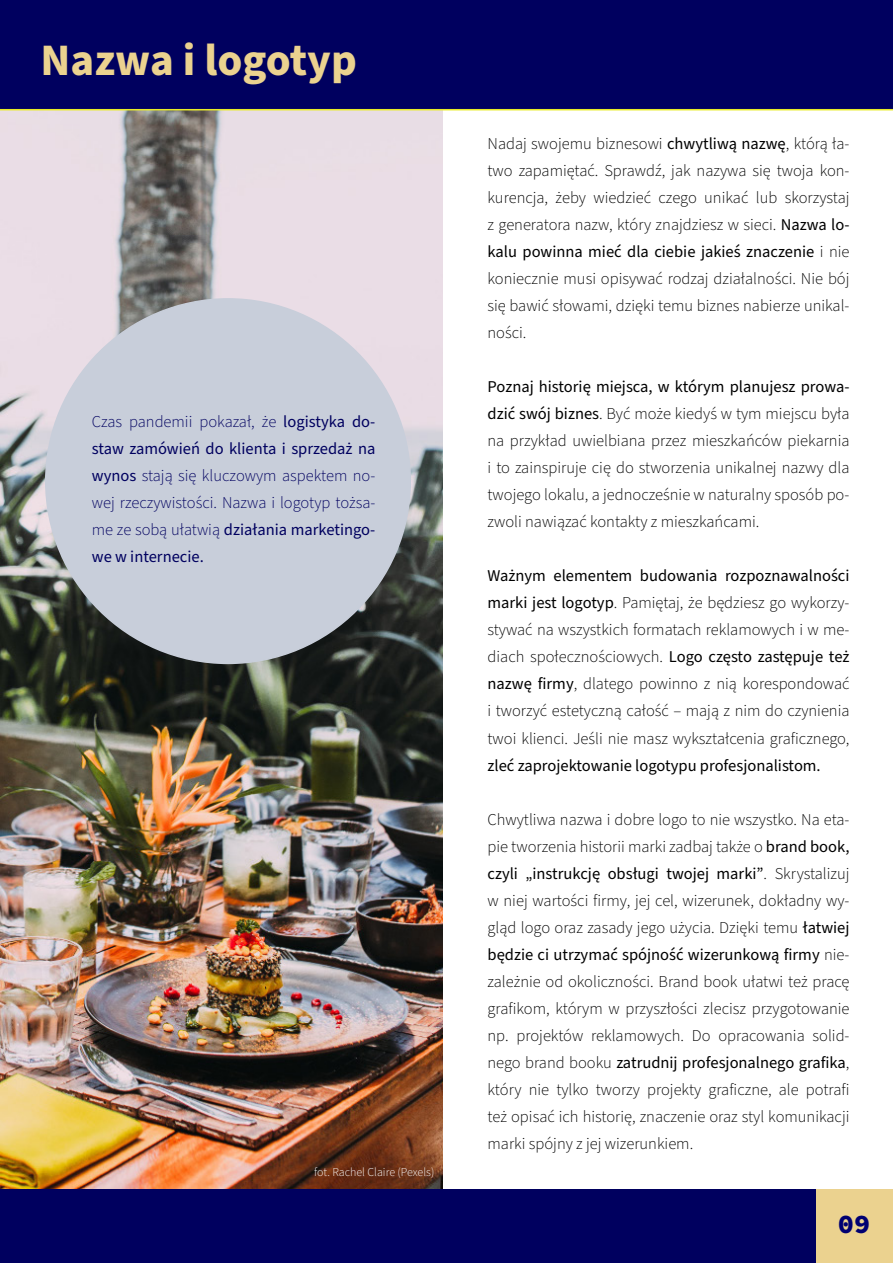
<style>
.page{position:relative;width:893px;height:1263px;background:#fff}
.page>*{position:absolute;margin:0;border:0;box-sizing:border-box;transform-origin:0 0}
.t1{font:700 45px "Source Sans Pro";color:#ebd28f}
.t2{font:27px "Source Code Variable";color:#000072}
.t3{font:300 16.5px/27px "Source Sans Pro";color:#000;text-align:justify}
.t4{font:300 16.5px/27px "Source Sans Pro";color:#00005f;text-align:justify}
.t5{font:300 12px "Source Sans Pro";color:#fff}
.s1{font-weight:400}
</style>
<div class="page">
<img style="left:0;top:110px;width:443px;height:1080px">
<div style="left:0;top:1190px;width:893px;height:73px;background:#00005f"></div>
<div style="left:817px;top:1190px;width:76px;height:73px;background:#ebd28f"></div>
<div style="left:0;top:0;width:893px;height:110px;background:#00005f"></div>
<div style="left:46px;top:299px;width:364px;height:364px;background:#c8ceda;border-radius:50%"></div>
<p class="t1" style="left:40px;top:29px;width:318px">Nazwa i logotyp</p>
<p class="t4" style="left:92px;top:409px;width:285px">Czas pandemii pokazał, że <span class="s1">logistyka do&shy;staw zamówień do klienta i sprzedaż na wynos</span> stają się kluczowym aspektem no&shy;wej rzeczywistości. Nazwa i logotyp tożsa&shy;me ze sobą ułatwią <span class="s1">działania marketingo&shy;we w internecie.</span></p>
<p class="t5" style="left:314px;top:1164px;width:122px">fot. Rachel Claire (Pexels)</p>
<p class="t3" style="left:487px;top:131px;width:363px">Nadaj swojemu biznesowi <span class="s1">chwytliwą nazwę</span>, którą ła&shy;two zapamiętać. Sprawdź, jak nazywa się twoja kon&shy;kurencja, żeby wiedzieć czego unikać lub skorzystaj z generatora nazw, który znajdziesz w sieci. <span class="s1">Nazwa lo&shy;kalu powinna mieć dla ciebie jakieś znaczenie</span> i nie koniecznie musi opisywać rodzaj działalności. Nie bój się bawić słowami, dzięki temu biznes nabierze unikal&shy;ności.</p>
<p class="t3" style="left:487px;top:374px;width:364px"><span class="s1">Poznaj historię miejsca, w którym planujesz prowa&shy;dzić swój biznes</span>. Być może kiedyś w tym miejscu była na przykład uwielbiana przez mieszkańców piekarnia i to zainspiruje cię do stworzenia unikalnej nazwy dla twojego lokalu, a jednocześnie w naturalny sposób po&shy;zwoli nawiązać kontakty z mieszkańcami.</p>
<p class="t3" style="left:487px;top:563px;width:363px"><span class="s1">Ważnym elementem budowania rozpoznawalności marki jest logotyp</span>. Pamiętaj, że będziesz go wykorzy&shy;stywać na wszystkich formatach reklamowych i w me&shy;diach społecznościowych. <span class="s1">Logo często zastępuje też nazwę firmy</span>, dlatego powinno z nią korespondować i tworzyć estetyczną całość – mają z nim do czynienia twoi klienci. Jeśli nie masz wykształcenia graficznego, <span class="s1">zleć zaprojektowanie logotypu profesjonalistom.</span></p>
<p class="t3" style="left:487px;top:806px;width:363px">Chwytliwa nazwa i dobre logo to nie wszystko. Na eta&shy;pie tworzenia historii marki zadbaj także o <span class="s1">brand book, czyli „instrukcję obsługi twojej marki”</span>. Skrystalizuj w niej wartości firmy, jej cel, wizerunek, dokładny wy&shy;gląd logo oraz zasady jego użycia. Dzięki temu <span class="s1">łatwiej będzie ci utrzymać spójność wizerunkową firmy</span> nie&shy;zależnie od okoliczności. Brand book ułatwi też pracę grafikom, którym w przyszłości zlecisz przygotowanie np. projektów reklamowych. Do opracowania solid&shy;nego brand booku <span class="s1">zatrudnij profesjonalnego grafika</span>, który nie tylko tworzy projekty graficzne, ale potrafi też opisać ich historię, znaczenie oraz styl komunikacji marki spójny z jej wizerunkiem.</p>
<p class="t2" style="left:838px;top:1204px;width:34px">09</p>
</div>
